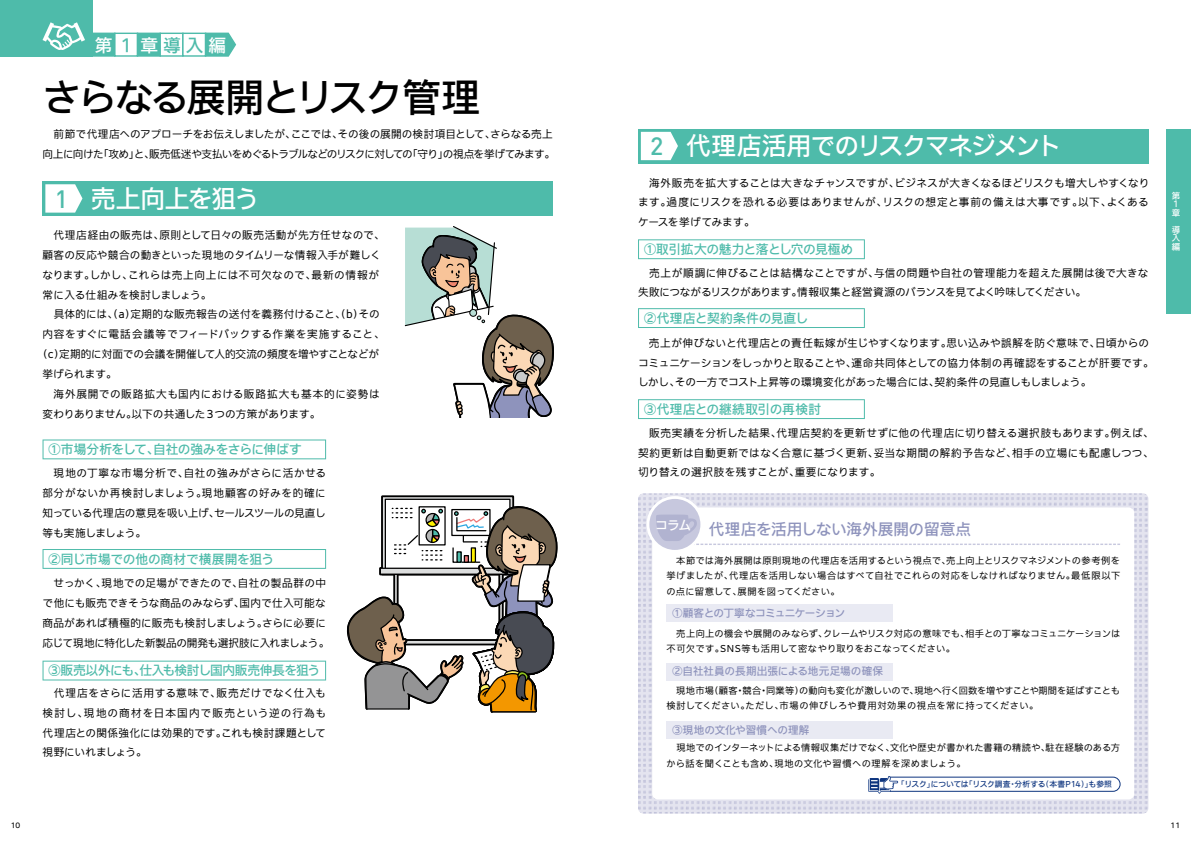
<style>
.page{position:relative;width:1191px;height:842px;background:#fff}
.page>*{position:absolute;margin:0;border:0;box-sizing:border-box;transform-origin:0 0}
.t1{font:500 39px "Iwa UCDA Goth Std";letter-spacing:-.07em;color:#000}
.t2{font:500 24.8px "Iwa UCDA Goth Std";letter-spacing:-.055em;color:#fff}
.t3{font:500 24.8px "Iwa UCDA Goth Std";letter-spacing:-.03em;color:#fff}
.t4{font:500 17.7px "Iwa UCDA Goth Std";letter-spacing:.28em;color:#fff}
.t5{font:500 15.6px "Iwa UCDA Goth Std";letter-spacing:-.015em;color:#8e93bc}
.t6{font:500 12.8px "Iwa UCDA Goth Std";letter-spacing:-.025em;color:#4ebbaa}
.t7{font:500 12.8px "Iwa UCDA Goth Std";letter-spacing:.02em;color:#4ebbaa}
.t8{font:500 12.8px "Iwa UCDA Goth Std";color:#4ebbaa}
.t9{font:500 12.8px "Iwa UCDA Goth Std";color:#fff}
.t10{font:100 10.6px/19.8px "Iwa UCDA Goth Std";letter-spacing:.005em;color:#000}
.t11{font:100 10.6px/19.8px "Iwa UCDA Goth Std";letter-spacing:-.045em;color:#000;text-align:right}
.t12{font:500 10.6px "Iwa UCDA Goth Std";letter-spacing:-.01em;color:#8e93bc}
.t13{font:100 10.6px "Iwa UCDA Goth Std";letter-spacing:.05em;color:#000}
.t14{font:100 10.6px "Iwa UCDA Goth Std";letter-spacing:.055em;color:#000}
.t15{font:100 10.6px "Iwa UCDA Goth Std";letter-spacing:-.015em;color:#000}
.t16{font:500 10.6px "Iwa UCDA Goth Std";letter-spacing:-.05em;color:#8e93bc}
.t17{font:100 9.2px/15.6px "Iwa UCDA Goth Std";letter-spacing:.02em;color:#000}
.t18{font:500 8.5px/8.5px "Iwa UCDA Goth Std";color:#fff}
.t19{font:500 7.8px "Iwa UCDA Goth Std";letter-spacing:-.02em;color:#0e357f}
.t20{font:500 7.1px "Iwa UCDA Goth Std";color:#000}
.s1{color:#4ebbaa}
.s2{font-family:"DIN";color:#4ebbaa}
</style>
<div class="page">
<svg style="left:638px;top:493px;width:510px;height:321px;background:#dcdcea"></svg>
<div style="left:652px;top:507px;width:482px;height:292px;background:#fff;border-radius:6px"></div>
<svg style="left:646px;top:496px;width:474px;height:57px"></svg>
<svg style="left:346px;top:226px;width:212px;height:487px"></svg>
<hr style="left:450px;top:419px;width:85px;height:4px;background:#fff">
<div style="left:43px;top:181px;width:510px;height:34px;background:#4ebbaa"></div>
<svg style="left:45px;top:184px;width:38px;height:29px"></svg>
<div style="left:638px;top:129px;width:510px;height:34px;background:#4ebbaa"></div>
<svg style="left:640px;top:131px;width:38px;height:30px"></svg>
<svg style="left:43px;top:439px;width:283px;height:20px"></svg>
<svg style="left:43px;top:549px;width:283px;height:20px"></svg>
<svg style="left:43px;top:661px;width:283px;height:19px"></svg>
<svg style="left:638px;top:239px;width:227px;height:20px"></svg>
<div style="left:666px;top:605px;width:227px;height:17px;background:#e9eaf3"></div>
<div style="left:666px;top:663px;width:227px;height:17px;background:#e9eaf3"></div>
<div style="left:666px;top:721px;width:227px;height:17px;background:#e9eaf3"></div>
<svg style="left:638px;top:308px;width:227px;height:20px"></svg>
<svg style="left:638px;top:399px;width:227px;height:20px"></svg>
<svg style="left:868px;top:776px;width:252px;height:18px"></svg>
<div style="left:1166px;top:129px;width:25px;height:184px;background:#4ebbaa"></div>
<div style="left:0;top:0;width:92px;height:57px;background:#4ebbaa"></div>
<div style="left:92px;top:33px;width:23px;height:23px;background:#4ebbaa"></div>
<div style="left:91px;top:33px;width:25px;height:24px;border:1px solid #4ebbaa"></div>
<div style="left:114px;top:33px;width:24px;height:24px;border:1px solid #4ebbaa"></div>
<div style="left:137px;top:33px;width:23px;height:23px;background:#4ebbaa"></div>
<div style="left:137px;top:33px;width:24px;height:24px;border:1px solid #4ebbaa"></div>
<div style="left:159px;top:33px;width:25px;height:24px;border:1px solid #4ebbaa"></div>
<div style="left:182px;top:33px;width:24px;height:24px;border:1px solid #4ebbaa"></div>
<svg style="left:204px;top:32px;width:33px;height:25px"></svg>
<svg style="left:43px;top:22px;width:42px;height:28px"></svg>
<h3 class="t4" style="left:95px;top:32px;width:133px">第<span class="s1">１</span>章<span class="s1">導入</span>編</h3>
<h1 class="t1" style="left:43px;top:69px;width:439px">さらなる展開とリスク管理</h1>
<p class="t11" style="left:43px;top:124px;width:514px">前節で代理店へのアプローチをお伝えしましたが、ここでは、その後の展開の検討項目として、さらなる売上<br>向上に向けた「攻め」と、販売低迷や支払いをめぐるトラブルなどのリスクに対しての「守り」の視点を挙げてみます。</p>
<h2 class="t3" style="left:55px;top:180px;width:206px"><span class="s2">1</span> 売上向上を狙う</h2>
<p class="t10" style="left:43px;top:224px;width:344px">　代理店経由の販売は、原則として日々の販売活動が先方任せなので、顧客の反応や競合の動きといった現地のタイムリーな情報入手が難しくなります。しかし、これらは売上向上には不可欠なので、最新の情報が常に入る仕組みを検討しましょう。</p>
<p class="t10" style="left:54px;top:304px;width:327px">具体的には、（a）定期的な販売報告の送付を義務付けること、（b）その</p>
<p class="t13" style="left:43px;top:327px;width:344px">内容をすぐに電話会議等でフィードバックする作業を実施すること、</p>
<p class="t10" style="left:37px;top:343px;width:343px">（c）定期的に対面での会議を開催して人的交流の頻度を増やすことなどが</p>
<p class="t10" style="left:43px;top:363px;width:76px">挙げられます。</p>
<p class="t14" style="left:54px;top:386px;width:328px">海外展開での販路拡大も国内における販路拡大も基本的に姿勢は</p>
<p class="t15" style="left:43px;top:406px;width:279px">変わりありません。以下の共通した３つの方策があります。</p>
<p class="t6" style="left:48px;top:440px;width:255px">①市場分析をして、自社の強みをさらに伸ばす</p>
<p class="t10" style="left:43px;top:462px;width:285px;text-align:justify;text-indent:11px">現地の丁寧な市場分析で、自社の強みがさらに活かせる部分がないか再検討しましょう。現地顧客の好みを的確に知っている代理店の意見を吸い上げ、セールスツールの見直し等も実施しましょう。</p>
<p class="t6" style="left:48px;top:549px;width:227px">②同じ市場での他の商材で横展開を狙う</p>
<p class="t10" style="left:43px;top:572px;width:288px">　せっかく、現地での足場ができたので、自社の製品群の中で他にも販売できそうな商品のみならず、国内で仕入可能な商品があれば積極的に販売も検討しましょう。さらに必要に応じて現地に特化した新製品の開発も選択肢に入れましょう。</p>
<p class="t6" style="left:48px;top:661px;width:274px">③販売以外にも、仕入も検討し国内販売伸長を狙う</p>
<p class="t10" style="left:43px;top:682px;width:285px;text-align:justify;text-indent:11px">代理店をさらに活用する意味で、販売だけでなく仕入も検討し、現地の商材を日本国内で販売という逆の行為も代理店との関係強化には効果的です。これも検討課題として視野にいれましょう。</p>
<h2 class="t2" style="left:650px;top:128px;width:413px"><span class="s2">2</span> 代理店活用でのリスクマネジメント</h2>
<p class="t10" style="left:638px;top:172px;width:513px;text-align:justify;text-indent:11px">海外販売を拡大することは大きなチャンスですが、ビジネスが大きくなるほどリスクも増大しやすくなります。過度にリスクを恐れる必要はありませんが、リスクの想定と事前の備えは大事です。以下、よくあるケースを挙げてみます。</p>
<p class="t6" style="left:643px;top:240px;width:211px">①取引拡大の魅力と落とし穴の見極め</p>
<p class="t10" style="left:638px;top:262px;width:512px;text-indent:11px">売上が順調に伸びることは結構なことですが、与信の問題や自社の管理能力を超えた展開は後で大きな失敗につながるリスクがあります。情報収集と経営資源のバランスを見てよく吟味してください。</p>
<p class="t8" style="left:643px;top:309px;width:166px">②代理店と契約条件の見直し</p>
<p class="t10" style="left:638px;top:332px;width:517px;text-indent:11px">売上が伸びないと代理店との責任転嫁が生じやすくなります。思い込みや誤解を防ぐ意味で、日頃からのコミュニケーションをしっかりと取ることや、運命共同体としての協力体制の再確認をすることが肝要です。しかし、その一方でコスト上昇等の環境変化があった場合には、契約条件の見直しもしましょう。</p>
<p class="t7" style="left:643px;top:400px;width:179px">③代理店との継続取引の再検討</p>
<p class="t10" style="left:638px;top:422px;width:517px;text-align:justify">　販売実績を分析した結果、代理店契約を更新せずに他の代理店に切り替える選択肢もあります。例えば、契約更新は自動更新ではなく合意に基づく更新、妥当な期間の解約予告など、相手の立場にも配慮しつつ、切り替えの選択肢を残すことが、重要になります。</p>
<p class="t9" style="left:655px;top:515px;width:37px">コラム</p>
<h3 class="t5" style="left:709px;top:518px;width:264px">代理店を活用しない海外展開の留意点</h3>
<p class="t17" style="left:666px;top:552px;width:455px;text-align:justify;text-indent:10px">本節では海外展開は原則現地の代理店を活用するという視点で、売上向上とリスクマネジメントの参考例を挙げましたが、代理店を活用しない場合はすべて自社でこれらの対応をしなければなりません。最低限以下の点に留意して、展開を図ってください。</p>
<p class="t17" style="left:666px;top:625px;width:455px;text-indent:10px">売上向上の機会や展開のみならず、クレームやリスク対応の意味でも、相手との丁寧なコミュニケーションは不可欠です。SNS等も活用して密なやり取りをおこなってください。</p>
<p class="t17" style="left:666px;top:682px;width:455px;text-indent:10px">現地市場（顧客・競合・同業等）の動向も変化が激しいので、現地へ行く回数を増やすことや期間を延ばすことも検討してください。ただし、市場の伸びしろや費用対効果の視点を常に持ってください。</p>
<p class="t17" style="left:666px;top:739px;width:455px;text-indent:10px">現地でのインターネットによる情報収集だけでなく、文化や歴史が書かれた書籍の精読や、駐在経験のある方から話を聞くことも含め、現地の文化や習慣への理解を深めましょう。</p>
<p class="t16" style="left:672px;top:605px;width:175px">①顧客との丁寧なコミュニケーション</p>
<p class="t12" style="left:672px;top:664px;width:213px">②自社社員の長期出張による地元足場の確保</p>
<p class="t12" style="left:672px;top:722px;width:139px">③現地の文化や習慣への理解</p>
<p class="t19" style="left:896px;top:779px;width:217px">「リスク」については「リスク調査・分析する（本書P14）」も参照</p>
<p class="t18" style="left:1171px;top:191px;width:10px">第<br>１章</p>
<p class="t18" style="left:1171px;top:225px;width:10px;text-align:justify">導入編</p>
<p class="t20" style="left:11px;top:820px;width:11px">10</p>
<p class="t20" style="left:1170px;top:820px;width:11px">11</p>
</div>
